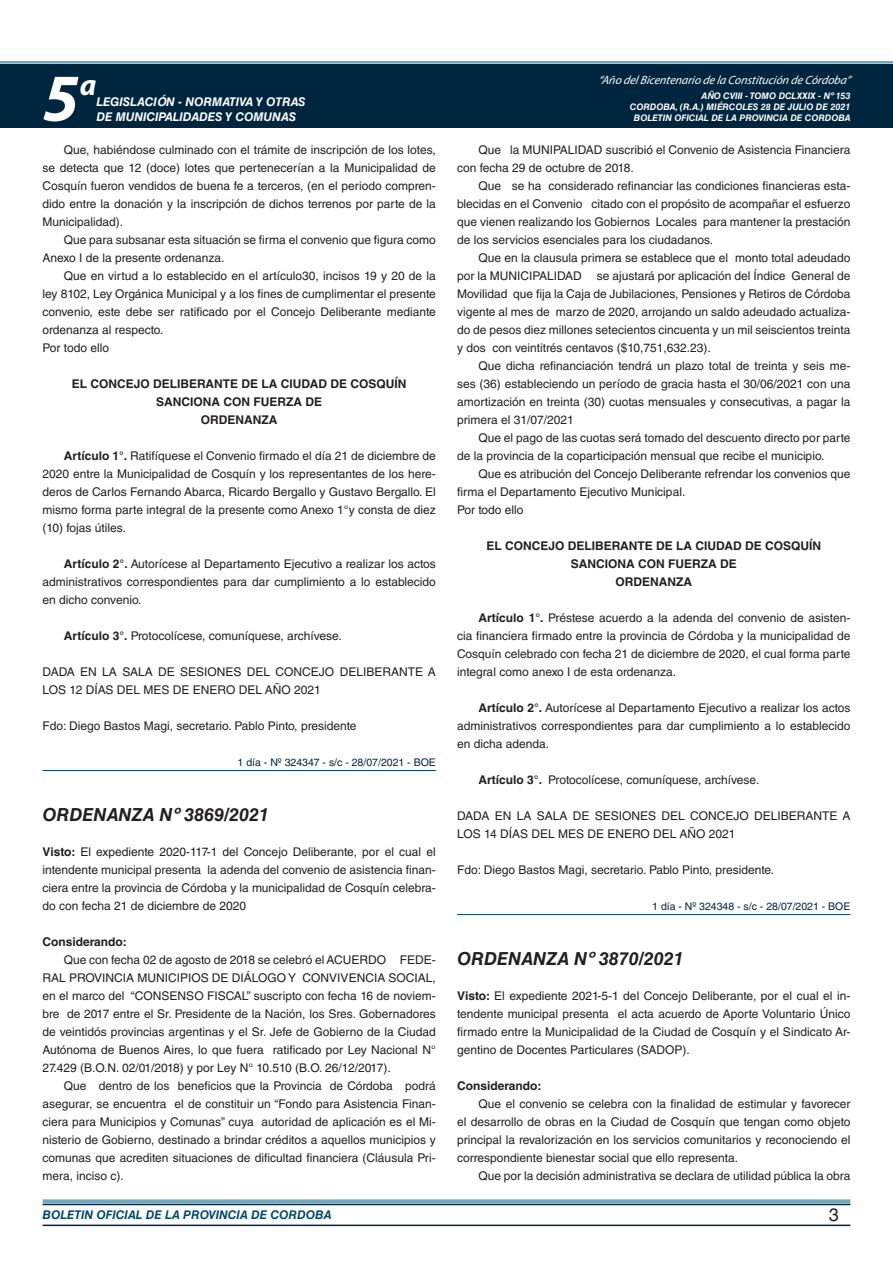
<style>
.page{position:relative;width:893px;height:1263px;background:#fff}
.page>*{position:absolute;margin:0;border:0;box-sizing:border-box;transform-origin:0 0}
.t1{font:italic 700 67.5px "Myriad Pro";color:#fff}
.t2{font:italic 700 30px "Myriad Pro";color:#fff}
.NOMBRE_DE_MINISTERIO{font:italic 700 18px "Helvetica LT Std";color:#231f20}
.t3{font:18px "Helvetica LT Std";color:#231f20}
.BASE{font:12px/18px "Helvetica LT Std";color:#231f20;text-align:justify}
.RESUELVE{font:700 12px "Helvetica LT Std";color:#231f20}
.t4{font:italic 700 12px "Helvetica LT Std";color:#fff}
.t5{font:italic 12px "Myriad Pro";color:#fff}
.t6{font:italic 700 12px "Helvetica LT Std";color:#004b6c}
.BASE-2{font:700 12px "Helvetica LT Std";color:#231f20}
.FECHA_DE_VENCIMIENTO{font:10.5px "Helvetica LT Std";color:#00263f}
.t7{font:italic 700 9px/10.8px "Helvetica LT Std";color:#fff;text-align:right}
.s1{font-weight:700}
</style>
<div class="page">
<div style="left:0;top:61px;width:893px;height:6px;background:#fff;opacity:.75"></div>
<div style="left:0;top:64px;width:893px;height:64px;background:#00263f"></div>
<hr style="left:43px;top:1224px;width:807px;height:2px;background:#00263f">
<div style="left:42px;top:1198px;width:809px;height:8px;background:#fff;opacity:.75"></div>
<hr style="left:43px;top:770px;width:393px;height:1px;background:#004b6c">
<hr style="left:457px;top:914px;width:393px;height:1px;background:#004b6c">
<h1 class="t1" style="left:43px;top:54px;width:38px">5</h1>
<h2 class="t2" style="left:80px;top:66px;width:18px">a</h2>
<p class="t4" style="left:96px;top:95px;width:211px">LEGISLACIÓN - NORMATIVA Y OTRAS</p>
<p class="t4" style="left:96px;top:109px;width:201px">DE MUNICIPALIDADES Y COMUNAS</p>
<p class="BASE" style="left:43px;top:141px;width:395px;text-indent:21px">Que, habiéndose culminado con el trámite de inscripción de los lotes, se detecta que 12 (doce) lotes que pertenecerían a la Municipalidad de Cosquín fueron vendidos de buena fe a terceros, (en el periodo compren&shy;dido entre la donación y la inscripción de dichos terrenos por parte de la Municipalidad).</p>
<p class="BASE" style="left:43px;top:231px;width:395px;text-indent:21px">Que para subsanar esta situación se firma el convenio que figura como<br>Anexo I de la presente ordenanza.</p>
<p class="BASE" style="left:43px;top:267px;width:395px;text-indent:21px">Que en virtud a lo establecido en el artículo30, incisos 19 y 20 de la ley 8102, Ley Orgánica Municipal y a los fines de cumplimentar el presente convenio, este debe ser ratificado por el Concejo Deliberante mediante ordenanza al respecto.</p>
<p class="BASE" style="left:43px;top:339px;width:68px">Por todo ello</p>
<p class="RESUELVE" style="left:72px;top:376px;width:336px">EL CONCEJO DELIBERANTE DE LA CIUDAD DE COSQUÍN</p>
<p class="RESUELVE" style="left:156px;top:394px;width:167px">SANCIONA CON FUERZA DE</p>
<p class="RESUELVE" style="left:201px;top:412px;width:78px">ORDENANZA</p>
<p class="BASE" style="left:43px;top:447px;width:395px;text-indent:21px"><span class="s1">Artículo 1°.</span> Ratifíquese el Convenio firmado el día 21 de diciembre de 2020 entre la Municipalidad de Cosquín y los representantes de los here&shy;deros de Carlos Fernando Abarca, Ricardo Bergallo y Gustavo Bergallo. El mismo forma parte integral de la presente como Anexo 1°y consta de diez (10) fojas útiles.</p>
<p class="BASE" style="left:43px;top:555px;width:395px;text-indent:21px"><span class="s1">Artículo 2°.</span> Autorícese al Departamento Ejecutivo a realizar los actos administrativos correspondientes para dar cumplimiento a lo establecido en dicho convenio.</p>
<p class="BASE" style="left:64px;top:627px;width:280px"><span class="s1">Artículo 3°.</span> Protocolícese, comuníquese, archívese.</p>
<p class="BASE" style="left:43px;top:663px;width:395px">DADA EN LA SALA DE SESIONES DEL CONCEJO DELIBERANTE A<br>LOS 12 DÍAS DEL MES DE ENERO DEL AÑO 2021</p>
<p class="BASE" style="left:43px;top:717px;width:316px">Fdo: Diego Bastos Magi, secretario. Pablo Pinto, presidente</p>
<p class="FECHA_DE_VENCIMIENTO" style="left:238px;top:756px;width:200px">1 día - Nº 324347 - s/c - 28/07/2021 - BOE</p>
<p class="NOMBRE_DE_MINISTERIO" style="left:43px;top:804px;width:228px">ORDENANZA Nº 3869/2021</p>
<p class="BASE" style="left:43px;top:843px;width:395px"><span class="s1">Visto:</span> El expediente 2020-117-1 del Concejo Deliberante, por el cual el intendente municipal presenta la adenda del convenio de asistencia finan&shy;ciera entre la provincia de Córdoba y la municipalidad de Cosquín celebra&shy;do con fecha 21 de diciembre de 2020</p>
<p class="BASE-2" style="left:43px;top:934px;width:86px">Considerando:</p>
<p class="BASE" style="left:43px;top:951px;width:395px;text-indent:21px">Que con fecha 02 de agosto de 2018 se celebró el ACUERDO FEDE-RAL PROVINCIA MUNICIPIOS DE DIÁLOGO Y CONVIVENCIA SOCIAL, en el marco del “CONSENSO FISCAL” suscripto con fecha 16 de noviem&shy;bre de 2017 entre el Sr. Presidente de la Nación, los Sres. Gobernadores de veintidós provincias argentinas y el Sr. Jefe de Gobierno de la Ciudad Autónoma de Buenos Aires, lo que fuera ratificado por Ley Nacional N° 27.429 (B.O.N. 02/01/2018) y por Ley N° 10.510 (B.O. 26/12/2017).</p>
<p class="BASE" style="left:43px;top:1077px;width:395px;text-indent:21px">Que dentro de los beneficios que la Provincia de Córdoba podrá asegurar, se encuentra el de constituir un “Fondo para Asistencia Finan&shy;ciera para Municipios y Comunas” cuya autoridad de aplicación es el Mi&shy;nisterio de Gobierno, destinado a brindar créditos a aquellos municipios y comunas que acrediten situaciones de dificultad financiera (Cláusula Pri&shy;mera, inciso c).</p>
<p class="t5" style="left:598px;top:72px;width:254px">“Año delBicentenario de la Constitución de Córdoba”</p>
<p class="t7" style="left:630px;top:91px;width:222px">AÑO CVIII - TOMO DCLXXIX - Nº 153<br>CORDOBA, (R.A.) MIÉRCOLES 28 DE JULIO DE 2021<br>BOLETIN OFICIAL DE LA PROVINCIA DE CORDOBA</p>
<p class="BASE" style="left:457px;top:141px;width:395px;text-indent:21px">Que la MUNIPALIDAD suscribió el Convenio de Asistencia Financiera con fecha 29 de octubre de 2018.</p>
<p class="BASE" style="left:457px;top:177px;width:395px;text-indent:21px">Que se ha considerado refinanciar las condiciones financieras esta&shy;blecidas en el Convenio citado con el propósito de acompañar el esfuerzo que vienen realizando los Gobiernos Locales para mantener la prestación de los servicios esenciales para los ciudadanos.</p>
<p class="BASE" style="left:457px;top:249px;width:395px;text-indent:21px">Que en la clausula primera se establece que el monto total adeudado por la MUNICIPALIDAD se ajustará por aplicación del Índice General de Movilidad que fija la Caja de Jubilaciones, Pensiones y Retiros de Córdoba vigente al mes de marzo de 2020, arrojando un saldo adeudado actualiza&shy;do de pesos diez millones setecientos cincuenta y un mil seiscientos treinta y dos con veintitrés centavos ($10,751,632.23).</p>
<p class="BASE" style="left:457px;top:357px;width:395px;text-indent:21px">Que dicha refinanciación tendrá un plazo total de treinta y seis me&shy;ses (36) estableciendo un período de gracia hasta el 30/06/2021 con una amortización en treinta (30) cuotas mensuales y consecutivas, a pagar la primera el 31/07/2021</p>
<p class="BASE" style="left:457px;top:429px;width:395px;text-indent:21px">Que el pago de las cuotas será tomado del descuento directo por parte de la provincia de la coparticipación mensual que recibe el municipio.</p>
<p class="BASE" style="left:457px;top:465px;width:395px;text-indent:21px">Que es atribución del Concejo Deliberante refrendar los convenios que firma el Departamento Ejecutivo Municipal.</p>
<p class="BASE" style="left:457px;top:501px;width:68px">Por todo ello</p>
<p class="RESUELVE" style="left:487px;top:538px;width:336px">EL CONCEJO DELIBERANTE DE LA CIUDAD DE COSQUÍN</p>
<p class="RESUELVE" style="left:571px;top:556px;width:167px">SANCIONA CON FUERZA DE</p>
<p class="RESUELVE" style="left:615px;top:574px;width:78px">ORDENANZA</p>
<p class="BASE" style="left:457px;top:609px;width:395px;text-indent:21px"><span class="s1">Artículo 1°.</span> Préstese acuerdo a la adenda del convenio de asisten&shy;cia financiera firmado entre la provincia de Córdoba y la municipalidad de Cosquín celebrado con fecha 21 de diciembre de 2020, el cual forma parte integral como anexo I de esta ordenanza.</p>
<p class="BASE" style="left:457px;top:699px;width:395px;text-indent:21px"><span class="s1">Artículo 2°.</span> Autorícese al Departamento Ejecutivo a realizar los actos administrativos correspondientes para dar cumplimiento a lo establecido en dicha adenda.</p>
<p class="BASE" style="left:478px;top:771px;width:283px"><span class="s1">Artículo 3°.</span> Protocolícese, comuníquese, archívese.</p>
<p class="BASE" style="left:457px;top:807px;width:395px">DADA EN LA SALA DE SESIONES DEL CONCEJO DELIBERANTE A<br>LOS 14 DÍAS DEL MES DE ENERO DEL AÑO 2021</p>
<p class="BASE" style="left:457px;top:861px;width:319px">Fdo: Diego Bastos Magi, secretario. Pablo Pinto, presidente.</p>
<p class="FECHA_DE_VENCIMIENTO" style="left:652px;top:900px;width:200px">1 día - Nº 324348 - s/c - 28/07/2021 - BOE</p>
<p class="NOMBRE_DE_MINISTERIO" style="left:457px;top:948px;width:228px">ORDENANZA Nº 3870/2021</p>
<p class="BASE" style="left:457px;top:987px;width:395px"><span class="s1">Visto:</span> El expediente 2021-5-1 del Concejo Deliberante, por el cual el in&shy;tendente municipal presenta el acta acuerdo de Aporte Voluntario Único firmado entre la Municipalidad de la Ciudad de Cosquín y el Sindicato Ar&shy;gentino de Docentes Particulares (SADOP).</p>
<p class="BASE-2" style="left:457px;top:1078px;width:86px">Considerando:</p>
<p class="BASE" style="left:457px;top:1095px;width:395px;text-indent:21px">Que el convenio se celebra con la finalidad de estimular y favorecer el desarrollo de obras en la Ciudad de Cosquín que tengan como objeto principal la revalorización en los servicios comunitarios y reconociendo el correspondiente bienestar social que ello representa.</p>
<p class="BASE" style="left:478px;top:1167px;width:374px">Que por la decisión administrativa se declara de utilidad pública la obra</p>
<p class="t6" style="left:43px;top:1208px;width:290px">BOLETIN OFICIAL DE LA PROVINCIA DE CORDOBA</p>
<h3 class="t3" style="left:829px;top:1204px;width:12px">3</h3>
</div>
